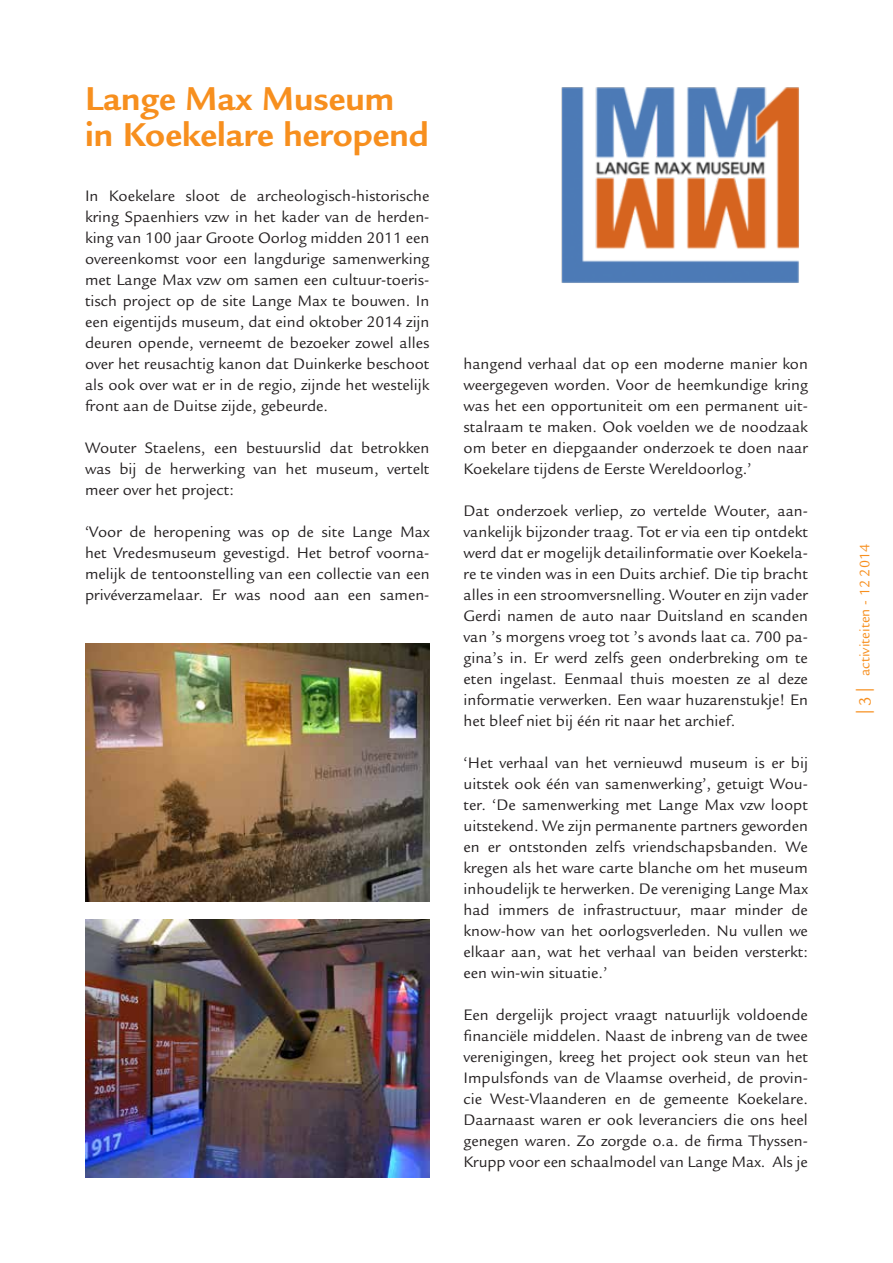
<style>
.page{position:relative;width:893px;height:1263px;background:#fff}
.page>*{position:absolute;margin:0;border:0;box-sizing:border-box;transform-origin:0 0}
.t1{font:700 36px/36px "Legacy Sans Std";color:#f78f1e}
.t2{font:16.5px/21px "Legacy Sans Std";color:#231f20;text-align:justify}
.t3{font:15px "Legacy Sans Std";color:#f78f1e}
.s1{font-family:"Myriad Pro";font-size:18px}
.s2{font-size:18px}
</style>
<div class="page">
<img style="left:561px;top:87px;width:238px;height:196px">
<img style="left:85px;top:919px;width:344px;height:259px">
<img style="left:85px;top:643px;width:344px;height:258px">
<h1 class="t1" style="left:85px;top:81px;width:345px">Lange Max Museum in Koekelare heropend</h1>
<p class="t2" style="left:85px;top:185px;width:346px">In Koekelare sloot de archeologisch-historische kring Spaenhiers vzw in het kader van de herden&shy;king van 100 jaar Groote Oorlog midden 2011 een overeenkomst voor een langdurige samenwerking met Lange Max vzw om samen een cultuur-toeris&shy;tisch project op de site Lange Max te bouwen. In een eigentijds museum, dat eind oktober 2014 zijn deuren opende, verneemt de bezoeker zowel alles over het reusachtig kanon dat Duinkerke beschoot als ook over wat er in de regio, zijnde het westelijk front aan de Duitse zijde, gebeurde.</p>
<p class="t2" style="left:85px;top:438px;width:346px">Wouter Staelens, een bestuurslid dat betrokken was bij de herwerking van het museum, vertelt meer over het project:</p>
<p class="t2" style="left:85px;top:522px;width:346px">‘Voor de heropening was op de site Lange Max het Vredesmuseum gevestigd. Het betrof voorna&shy;melijk de tentoonstelling van een collectie van een privéverzamelaar. Er was nood aan een samen-</p>
<p class="t2" style="left:463px;top:354px;width:346px">hangend verhaal dat op een moderne manier kon weergegeven worden. Voor de heemkundige kring was het een opportuniteit om een permanent uit&shy;stalraam te maken. Ook voelden we de noodzaak om beter en diepgaander onderzoek te doen naar Koekelare tijdens de Eerste Wereldoorlog.’</p>
<p class="t2" style="left:463px;top:501px;width:346px">Dat onderzoek verliep, zo vertelde Wouter, aan&shy;vankelijk bijzonder traag. Tot er via een tip ontdekt werd dat er mogelijk detailinformatie over Koekela&shy;re te vinden was in een Duits archief. Die tip bracht alles in een stroomversnelling. Wouter en zijn vader Gerdi namen de auto naar Duitsland en scanden van ’s morgens vroeg tot ’s avonds laat ca. 700 pa&shy;gina’s in. Er werd zelfs geen onderbreking om te eten ingelast. Eenmaal thuis moesten ze al deze informatie verwerken. Een waar huzarenstukje! En het bleef niet bij één rit naar het archief.</p>
<p class="t2" style="left:463px;top:753px;width:346px">‘Het verhaal van het vernieuwd museum is er bij uitstek ook één van samenwerking’, getuigt Wou&shy;ter. ‘De samenwerking met Lange Max vzw loopt uitstekend. We zijn permanente partners geworden en er ontstonden zelfs vriendschapsbanden. We kregen als het ware carte blanche om het museum inhoudelijk te herwerken. De vereniging Lange Max had immers de infrastructuur, maar minder de know-how van het oorlogsverleden. Nu vullen we elkaar aan, wat het verhaal van beiden versterkt: een win-win situatie.’</p>
<p class="t2" style="left:463px;top:1005px;width:346px">Een dergelijk project vraagt natuurlijk voldoende financiële middelen. Naast de inbreng van de twee verenigingen, kreeg het project ook steun van het Impulsfonds van de Vlaamse overheid, de provin&shy;cie West-Vlaanderen en de gemeente Koekelare.<br>Daarnaast waren er ook leveranciers die ons heel genegen waren. Zo zorgde o.a. de firma Thyssen-Krupp voor een schaalmodel van Lange Max. Als je</p>
<p class="t3" style="left:856px;top:714px;width:171px;rotate:-90deg"><span class="s1">|</span> <span class="s2">3</span> <span class="s1">|</span> activiteiten - 12 2014</p>
</div>
